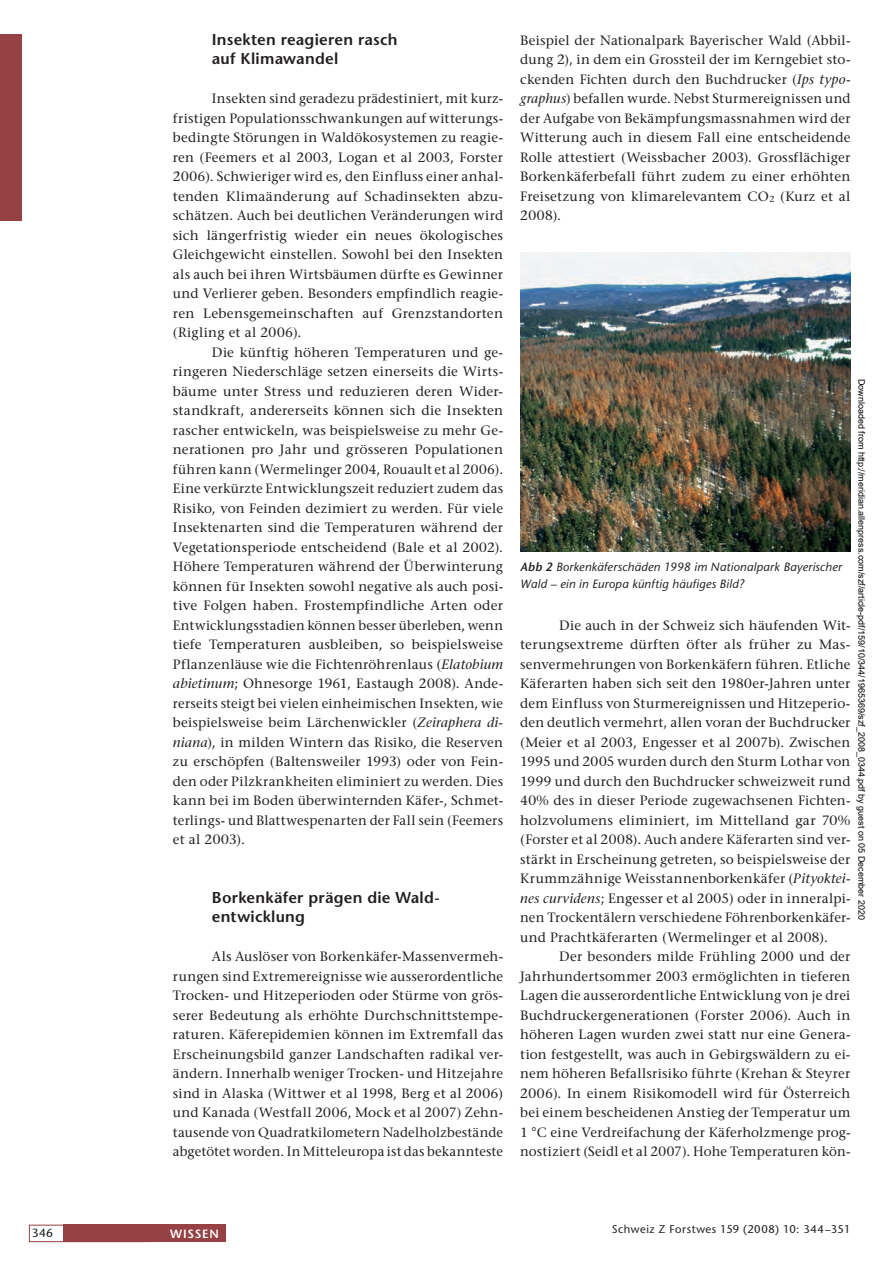
<style>
.page{position:relative;width:893px;height:1263px;background:#fff}
.page>*{position:absolute;margin:0;border:0;box-sizing:border-box;transform-origin:0 0}
.t1{font:600 15.75px/19.5px "Stone Sans Std";letter-spacing:.015em;color:#231f20}
.t2{font:500 13.5px/19.5px "Stone Serif Std";letter-spacing:.02em;color:#231f20;text-align:justify}
.t3{font:italic 500 12px/17.2px "Stone Sans Std";letter-spacing:.02em;color:#231f20}
.t4{font:600 12px "Stone Sans Std";letter-spacing:.065em;color:#fff}
.t5{font:500 12px "Stone Sans Std";color:#231f20}
.t6{font:500 11.25px "Stone Sans Std";letter-spacing:.045em;color:#231f20}
.t7{font:9px "Arial";color:#000}
.s1{font-style:italic}
.s2{font-weight:600}
</style>
<div class="page">
<div style="left:29px;top:1225px;width:122px;height:17px;border:1px solid #964244"></div>
<div style="left:63px;top:1225px;width:162px;height:17px;background:#964244"></div>
<div style="left:0;top:34px;width:21px;height:186px;background:#964244"></div>
<img style="left:520px;top:252px;width:330px;height:300px">
<p class="t1" style="left:212px;top:29px;width:187px;text-indent:5px">nsekten reagieren rasch auf Klimawandel</p>
<p class="t2" style="left:212px;top:89px;width:293px">Insekten sind geradezu prädestiniert, mit kurz-</p>
<p class="t2" style="left:173px;top:108px;width:332px">fristigen Populationsschwankungen auf witterungs-</p>
<p class="t2" style="left:173px;top:128px;width:332px">bedingte Störungen in Waldökosystemen zu reagie-</p>
<p class="t2" style="left:173px;top:147px;width:332px">ren (Feemers et al 2003, Logan et al 2003, Forster</p>
<p class="t2" style="left:173px;top:167px;width:332px">2006). Schwieriger wird es, den Einfluss einer anhal-</p>
<p class="t2" style="left:173px;top:186px;width:332px">tenden Klimaänderung auf Schadinsekten abzu-</p>
<p class="t2" style="left:173px;top:206px;width:332px">schätzen. Auch bei deutlichen Veränderungen wird</p>
<p class="t2" style="left:173px;top:225px;width:332px">sich längerfristig wieder ein neues ökologisches</p>
<p class="t2" style="left:173px;top:245px;width:332px">Gleichgewicht einstellen. Sowohl bei den Insekten</p>
<p class="t2" style="left:173px;top:264px;width:332px">als auch bei ihren Wirtsbäumen dürfte es Gewinner</p>
<p class="t2" style="left:173px;top:284px;width:332px">und Verlierer geben. Besonders empfindlich reagie-</p>
<p class="t2" style="left:173px;top:303px;width:332px">ren Lebensgemeinschaften auf Grenzstandorten</p>
<p class="t2" style="left:173px;top:323px;width:130px">(Rigling et al 2006).</p>
<p class="t2" style="left:212px;top:342px;width:293px">Die künftig höheren Temperaturen und ge-</p>
<p class="t2" style="left:173px;top:362px;width:332px">ringeren Niederschläge setzen einerseits die Wirts-</p>
<p class="t2" style="left:173px;top:381px;width:332px">bäume unter Stress und reduzieren deren Wider-</p>
<p class="t2" style="left:173px;top:401px;width:332px">standkraft, andererseits können sich die Insekten</p>
<p class="t2" style="left:173px;top:420px;width:332px">rascher entwickeln, was beispielsweise zu mehr Ge-</p>
<p class="t2" style="left:173px;top:440px;width:332px">nerationen pro Jahr und grösseren Populationen</p>
<p class="t2" style="left:173px;top:459px;width:332px">führen kann (Wermelinger 2004, Rouault et al 2006).</p>
<p class="t2" style="left:173px;top:479px;width:332px">Eine verkürzte Entwicklungszeit reduziert zudem das</p>
<p class="t2" style="left:173px;top:498px;width:332px">Risiko, von Feinden dezimiert zu werden. Für viele</p>
<p class="t2" style="left:173px;top:518px;width:332px">Insektenarten sind die Temperaturen während der</p>
<p class="t2" style="left:173px;top:537px;width:332px">Vegetationsperiode entscheidend (Bale et al 2002).</p>
<p class="t2" style="left:173px;top:557px;width:332px">Höhere Temperaturen während der Überwinterung</p>
<p class="t2" style="left:173px;top:576px;width:332px">können für Insekten sowohl negative als auch posi-</p>
<p class="t2" style="left:173px;top:596px;width:332px">tive Folgen haben. Frostempfindliche Arten oder</p>
<p class="t2" style="left:173px;top:615px;width:332px">Entwicklungsstadien können besser überleben, wenn</p>
<p class="t2" style="left:173px;top:635px;width:332px">tiefe Temperaturen ausbleiben, so beispielsweise</p>
<p class="t2" style="left:173px;top:654px;width:332px">Pflanzenläuse wie die Fichtenröhrenlaus (<span class="s1">Elatobium</span></p>
<p class="t2" style="left:173px;top:674px;width:332px"><span class="s1">abietinum</span>; Ohnesorge 1961, Eastaugh 2008). Ande-</p>
<p class="t2" style="left:173px;top:693px;width:332px">rerseits steigt bei vielen einheimischen Insekten, wie</p>
<p class="t2" style="left:173px;top:713px;width:332px">beispielsweise beim Lärchenwickler (<span class="s1">Zeiraphera di-</span></p>
<p class="t2" style="left:173px;top:732px;width:332px"><span class="s1">niana</span>), in milden Wintern das Risiko, die Reserven</p>
<p class="t2" style="left:173px;top:752px;width:332px">zu erschöpfen (Baltensweiler 1993) oder von Fein-</p>
<p class="t2" style="left:173px;top:771px;width:332px">den oder Pilzkrankheiten eliminiert zu werden. Dies</p>
<p class="t2" style="left:173px;top:791px;width:332px">kann bei im Boden überwinternden Käfer-, Schmet-</p>
<p class="t2" style="left:173px;top:810px;width:332px">terlings- und Blattwespenarten der Fall sein (Feemers</p>
<p class="t2" style="left:173px;top:830px;width:74px">et al 2003).</p>
<p class="t1" style="left:173px;top:29px;width:23px">I</p>
<p class="t1" style="left:212px;top:887px;width:228px">Borkenkäfer prägen die Wald&shy;entwicklung</p>
<p class="t2" style="left:173px;top:947px;width:332px;text-indent:39px">Als Auslöser von Borkenkäfer-Massenvermeh&shy;rungen sind Extremereignisse wie ausserordentliche Trocken- und Hitzeperioden oder Stürme von grös&shy;serer Bedeutung als erhöhte Durchschnittstempe&shy;raturen. Käferepidemien können im Extremfall das Erscheinungsbild ganzer Landschaften radikal ver&shy;ändern. Innerhalb weniger Trocken- und Hitzejahre sind in Alaska (Wittwer et al 1998, Berg et al 2006) und Kanada (Westfall 2006, Mock et al 2007) Zehn&shy;tausende von Quadratkilometern Nadelholzbestände abgetötet worden. In Mitteleuropa ist das bekannteste</p>
<p class="t2" style="left:520px;top:30px;width:332px">Beispiel der Nationalpark Bayerischer Wald (Abbil&shy;dung 2), in dem ein Grossteil der im Kerngebiet sto&shy;ckenden Fichten durch den Buchdrucker (<span class="s1">Ips typo&shy;graphus</span>) befallen wurde. Nebst Sturmereignissen und der Aufgabe von Bekämpfungsmassnahmen wird der Witterung auch in diesem Fall eine entscheidende Rolle attestiert (Weissbacher 2003). Grossflächiger Borkenkäferbefall führt zudem zu einer erhöhten Freisetzung von klimarelevantem CO<sub>2</sub> (Kurz et al 2008).</p>
<p class="t7" style="left:865px;top:379px;width:543px;rotate:90deg">Downloaded from http://meridian.allenpress.com/szf/article-pdf/159/10/344/1965369/szf_2008_0344.pdf by guest on 05 December 2020</p>
<p class="t3" style="left:520px;top:558px;width:323px"><span class="s2">Abb 2</span> Borkenkäferschäden 1998 im Nationalpark Bayerischer<br>Wald – ein in Europa künftig häufiges Bild?</p>
<p class="t2" style="left:559px;top:615px;width:293px">Die auch in der Schweiz sich häufenden Wit-</p>
<p class="t2" style="left:520px;top:635px;width:332px">terungsextreme dürften öfter als früher zu Mas-</p>
<p class="t2" style="left:520px;top:654px;width:332px">senvermehrungen von Borkenkäfern führen. Etliche</p>
<p class="t2" style="left:520px;top:674px;width:332px">Käferarten haben sich seit den 1980er-Jahren unter</p>
<p class="t2" style="left:520px;top:693px;width:332px">dem Einfluss von Sturmereignissen und Hitzeperio-</p>
<p class="t2" style="left:520px;top:713px;width:332px">den deutlich vermehrt, allen voran der Buchdrucker</p>
<p class="t2" style="left:520px;top:732px;width:332px">(Meier et al 2003, Engesser et al 2007b). Zwischen</p>
<p class="t2" style="left:520px;top:752px;width:332px">1995 und 2005 wurden durch den Sturm Lothar von</p>
<p class="t2" style="left:520px;top:771px;width:332px">1999 und durch den Buchdrucker schweizweit rund</p>
<p class="t2" style="left:520px;top:791px;width:332px">40% des in dieser Periode zugewachsenen Fichten-</p>
<p class="t2" style="left:520px;top:810px;width:332px">holzvolumens eliminiert, im Mittelland gar 70%</p>
<p class="t2" style="left:520px;top:830px;width:332px">(Forster et al 2008). Auch andere Käferarten sind ver-</p>
<p class="t2" style="left:520px;top:849px;width:332px">stärkt in Erscheinung getreten, so beispielsweise der</p>
<p class="t2" style="left:520px;top:869px;width:332px">Krummzähnige Weisstannenborkenkäfer (<span class="s1">Pityoktei-</span></p>
<p class="t2" style="left:520px;top:888px;width:332px"><span class="s1">nes curvidens</span>; Engesser et al 2005) oder in inneralpi-</p>
<p class="t2" style="left:520px;top:908px;width:331px">nen Trockentälern verschiedene Föhrenborkenkäfer-</p>
<p class="t2" style="left:520px;top:927px;width:309px">und Prachtkäferarten (Wermelinger et al 2008).</p>
<p class="t2" style="left:559px;top:947px;width:293px">Der besonders milde Frühling 2000 und der</p>
<p class="t2" style="left:520px;top:966px;width:332px">Jahrhundertsommer 2003 ermöglichten in tieferen</p>
<p class="t2" style="left:520px;top:986px;width:332px">Lagen die ausserordentliche Entwicklung von je drei</p>
<p class="t2" style="left:520px;top:1005px;width:332px">Buchdruckergenerationen (Forster 2006). Auch in</p>
<p class="t2" style="left:520px;top:1025px;width:332px">höheren Lagen wurden zwei statt nur eine Genera-</p>
<p class="t2" style="left:520px;top:1044px;width:332px">tion festgestellt, was auch in Gebirgswäldern zu ei-</p>
<p class="t2" style="left:520px;top:1064px;width:332px">nem höheren Befallsrisiko führte (Krehan &amp; Steyrer</p>
<p class="t2" style="left:520px;top:1083px;width:332px">2006). In einem Risikomodell wird für Österreich</p>
<p class="t2" style="left:520px;top:1103px;width:332px">bei einem bescheidenen Anstieg der Temperatur um</p>
<p class="t2" style="left:520px;top:1122px;width:332px">1 °C eine Verdreifachung der Käferholzmenge prog-</p>
<p class="t2" style="left:520px;top:1142px;width:332px">nostiziert (Seidl et al 2007). Hohe Temperaturen kön-</p>
<p class="t5" style="left:32px;top:1226px;width:23px">346</p>
<p class="t4" style="left:170px;top:1226px;width:50px">wissen</p>
<p class="t6" style="left:612px;top:1222px;width:240px">Schweiz Z Forstwes 159 (2008) 10: 344–351</p>
</div>
